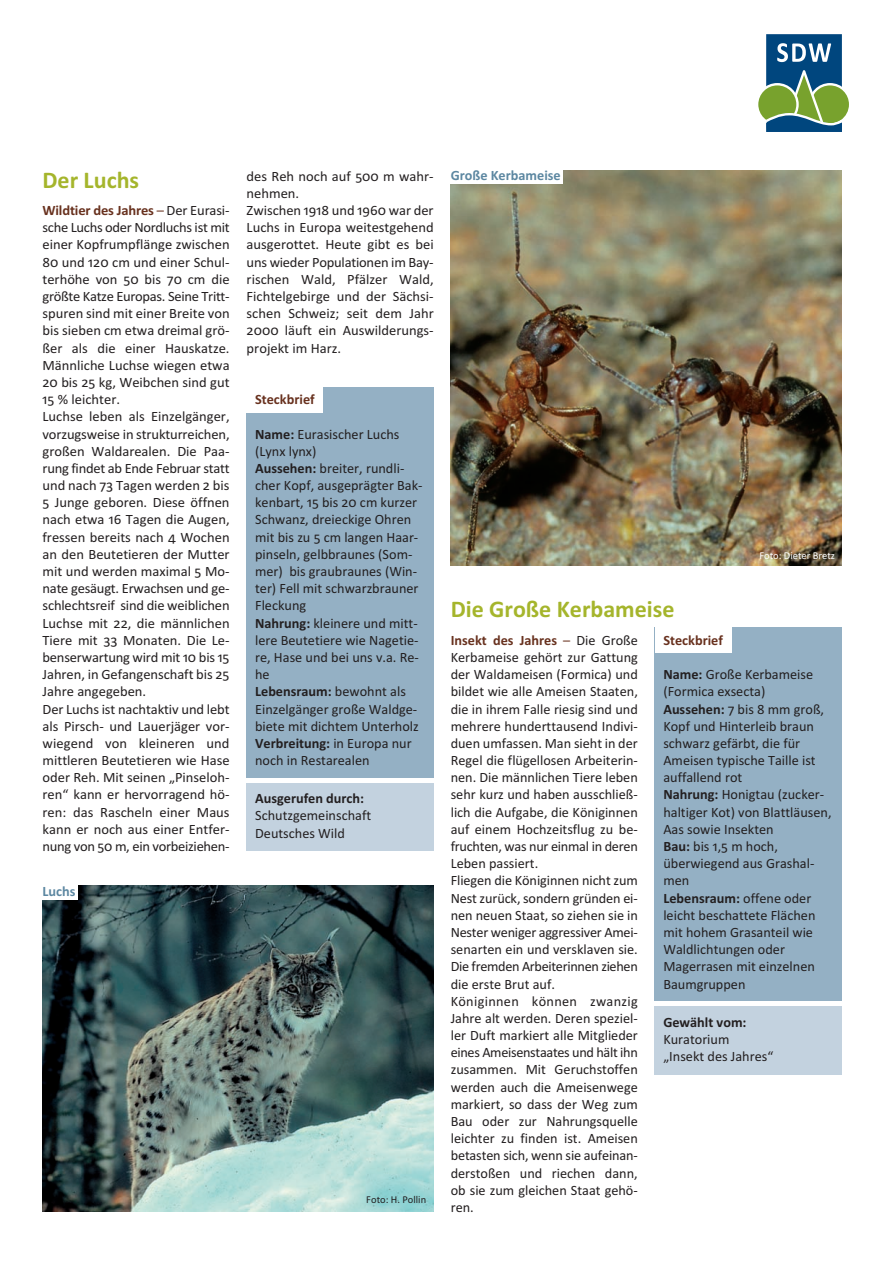
<style>
.page{position:relative;width:893px;height:1263px;background:#fff}
.page>*{position:absolute;margin:0;border:0;box-sizing:border-box;transform-origin:0 0}
.t1{font:700 24px "Calibri";color:#a5b52c}
.t2{font:14.25px/17.2px "Calibri";color:#231f20}
.t3{font:700 14.25px "Calibri";color:#231f20}
.t4{font:700 14.25px "Calibri";color:#68311e}
.t5{font:700 14.25px "Calibri";color:#5c87a1}
.t6{font:10.5px "Calibri";color:#fff}
.t7{font:10.5px "Calibri";color:#231f20}
.s1{font-weight:700;color:#68311e}
.s2{color:#68311e}
.s3{font-weight:700}
</style>
<div class="page">
<div style="left:655px;top:1006px;width:187px;height:68px;background:#c3d2df"></div>
<div style="left:655px;top:628px;width:187px;height:378px;background:#94b0c4"></div>
<div style="left:655px;top:628px;width:76px;height:25px;background:#fff"></div>
<div style="left:247px;top:782px;width:187px;height:69px;background:#c3d2df"></div>
<div style="left:247px;top:387px;width:187px;height:395px;background:#94b0c4"></div>
<div style="left:247px;top:387px;width:76px;height:25px;background:#fff"></div>
<svg style="left:757px;top:84px;width:40px;height:41px"></svg>
<div style="left:756px;top:83px;width:43px;height:43px;border:2px solid #fff;border-radius:50%"></div>
<svg style="left:766px;top:34px;width:83px;height:98px"></svg>
<img style="left:43px;top:885px;width:391px;height:327px">
<img style="left:451px;top:170px;width:391px;height:396px">
<div style="left:655px;top:1001px;width:187px;height:5px;background:#fff"></div>
<hr style="left:247px;top:778px;width:187px;height:4px;background:#fff">
<div style="left:43px;top:881px;width:35px;height:18px;background:#fff"></div>
<div style="left:451px;top:165px;width:112px;height:18px;background:#fff"></div>
<h1 class="t1" style="left:43px;top:172px;width:98px">Der Luchs</h1>
<p class="t2" style="left:43px;top:203px;width:189px"><span class="s1">Wildtier des Jahres</span> <span class="s2">–</span> Der Eurasi&shy;sche Luchs oder Nordluchs ist mit einer Kopfrumpflänge zwischen<br>80 und 120 cm und einer Schul&shy;terhöhe von 50 bis 70 cm die größte Katze Europas. Seine Tritt&shy;spuren sind mit einer Breite von bis sieben cm etwa dreimal grö&shy;ßer als die einer Hauskatze.<br>Männliche Luchse wiegen etwa<br>20 bis 25 kg, Weibchen sind gut<br>15 % leichter.<br>Luchse leben als Einzelgänger, vorzugsweise in strukturreichen, großen Waldarealen. Die Paa&shy;rung findet ab Ende Februar statt und nach 73 Tagen werden 2 bis<br>5 Junge geboren. Diese öffnen nach etwa 16 Tagen die Augen, fressen bereits nach 4 Wochen an den Beutetieren der Mutter mit und werden maximal 5 Mo&shy;nate gesäugt. Erwachsen und ge&shy;schlechtsreif sind die weiblichen<br>Luchse mit 22, die männlichen<br>Tiere mit 33 Monaten. Die Le&shy;benserwartung wird mit 10 bis 15<br>Jahren, in Gefangenschaft bis 25<br>Jahre angegeben.<br>Der Luchs ist nachtaktiv und lebt als Pirsch- und Lauerjäger vor&shy;wiegend von kleineren und mittleren Beutetieren wie Hase oder Reh. Mit seinen „Pinseloh&shy;ren“ kann er hervorragend hö&shy;ren: das Rascheln einer Maus kann er noch aus einer Entfer&shy;nung von 50 m, ein vorbeiziehen-</p>
<p class="t5" style="left:43px;top:886px;width:34px">Luchs</p>
<p class="t2" style="left:247px;top:169px;width:189px">des Reh noch auf 500 m wahr&shy;nehmen.<br>Zwischen 1918 und 1960 war der<br>Luchs in Europa weitestgehend ausgerottet. Heute gibt es bei uns wieder Populationen im Bay&shy;rischen Wald, Pfälzer Wald,<br>Fichtelgebirge und der Sächsi&shy;schen Schweiz; seit dem Jahr<br>2000 läuft ein Auswilderungs&shy;projekt im Harz.</p>
<p class="t4" style="left:255px;top:394px;width:61px">Steckbrief</p>
<p class="t2" style="left:255px;top:426px;width:169px"><span class="s3">Name:</span> Eurasischer Luchs (Lynx lynx)<br><span class="s3">Aussehen:</span> breiter, rundli&shy;cher Kopf, ausgeprägter Bak&shy;kenbart, 15 bis 20 cm kurzer<br>Schwanz, dreieckige Ohren mit bis zu 5 cm langen Haar&shy;pinseln, gelbbraunes (Som&shy;mer) bis graubraunes (Win&shy;ter) Fell mit schwarzbrauner<br>Fleckung<br><span class="s3">Nahrung:</span> kleinere und mitt&shy;lere Beutetiere wie Nagetie&shy;re, Hase und bei uns v.a. Re&shy;he<br><span class="s3">Lebensraum:</span> bewohnt als<br>Einzelgänger große Waldge&shy;biete mit dichtem Unterholz<br><span class="s3">Verbreitung:</span> in Europa nur noch in Restarealen</p>
<p class="t3" style="left:255px;top:794px;width:111px">Ausgerufen durch:</p>
<p class="t2" style="left:255px;top:808px;width:118px">Schutzgemeinschaft<br>Deutsches Wild</p>
<p class="t7" style="left:366px;top:1195px;width:61px">Foto: H. Pollin</p>
<p class="t5" style="left:451px;top:170px;width:111px">Große Kerbameise</p>
<h1 class="t1" style="left:451px;top:601px;width:225px">Die Große Kerbameise</h1>
<p class="t6" style="left:759px;top:552px;width:77px">Foto: Dieter Bretz</p>
<p class="t2" style="left:451px;top:633px;width:189px"><span class="s1">Insekt des Jahres</span> <span class="s2">–</span> Die Große<br>Kerbameise gehört zur Gattung der Waldameisen (Formica) und bildet wie alle Ameisen Staaten, die in ihrem Falle riesig sind und mehrere hunderttausend Indivi&shy;duen umfassen. Man sieht in der<br>Regel die flügellosen Arbeiterin&shy;nen. Die männlichen Tiere leben sehr kurz und haben ausschließ&shy;lich die Aufgabe, die Königinnen auf einem Hochzeitsflug zu be&shy;fruchten, was nur einmal in deren<br>Leben passiert.<br>Fliegen die Königinnen nicht zum<br>Nest zurück, sondern gründen ei&shy;nen neuen Staat, so ziehen sie in<br>Nester weniger aggressiver Amei&shy;senarten ein und versklaven sie.<br>Die fremden Arbeiterinnen ziehen die erste Brut auf.<br>Königinnen können zwanzig<br>Jahre alt werden. Deren speziel&shy;ler Duft markiert alle Mitglieder eines Ameisenstaates und hält ihn zusammen. Mit Geruchstoffen werden auch die Ameisenwege markiert, so dass der Weg zum<br>Bau oder zur Nahrungsquelle leichter zu finden ist. Ameisen betasten sich, wenn sie aufeinan&shy;derstoßen und riechen dann, ob sie zum gleichen Staat gehö&shy;ren.</p>
<p class="t4" style="left:663px;top:635px;width:61px">Steckbrief</p>
<p class="t2" style="left:663px;top:667px;width:170px"><span class="s3">Name:</span> Große Kerbameise (Formica exsecta)<br><span class="s3">Aussehen:</span> 7 bis 8 mm groß,<br>Kopf und Hinterleib braun schwarz gefärbt, die für<br>Ameisen typische Taille ist auffallend rot<br><span class="s3">Nahrung:</span> Honigtau (zucker&shy;haltiger Kot) von Blattläusen,<br>Aas sowie Insekten<br><span class="s3">Bau:</span> bis 1,5 m hoch, überwiegend aus Grashal&shy;men<br><span class="s3">Lebensraum:</span> offene oder leicht beschattete Flächen mit hohem Grasanteil wie<br>Waldlichtungen oder<br>Magerrasen mit einzelnen<br>Baumgruppen</p>
<p class="t3" style="left:663px;top:1017px;width:85px">Gewählt vom:</p>
<p class="t2" style="left:663px;top:1032px;width:111px">Kuratorium „Insekt des Jahres“</p>
</div>
